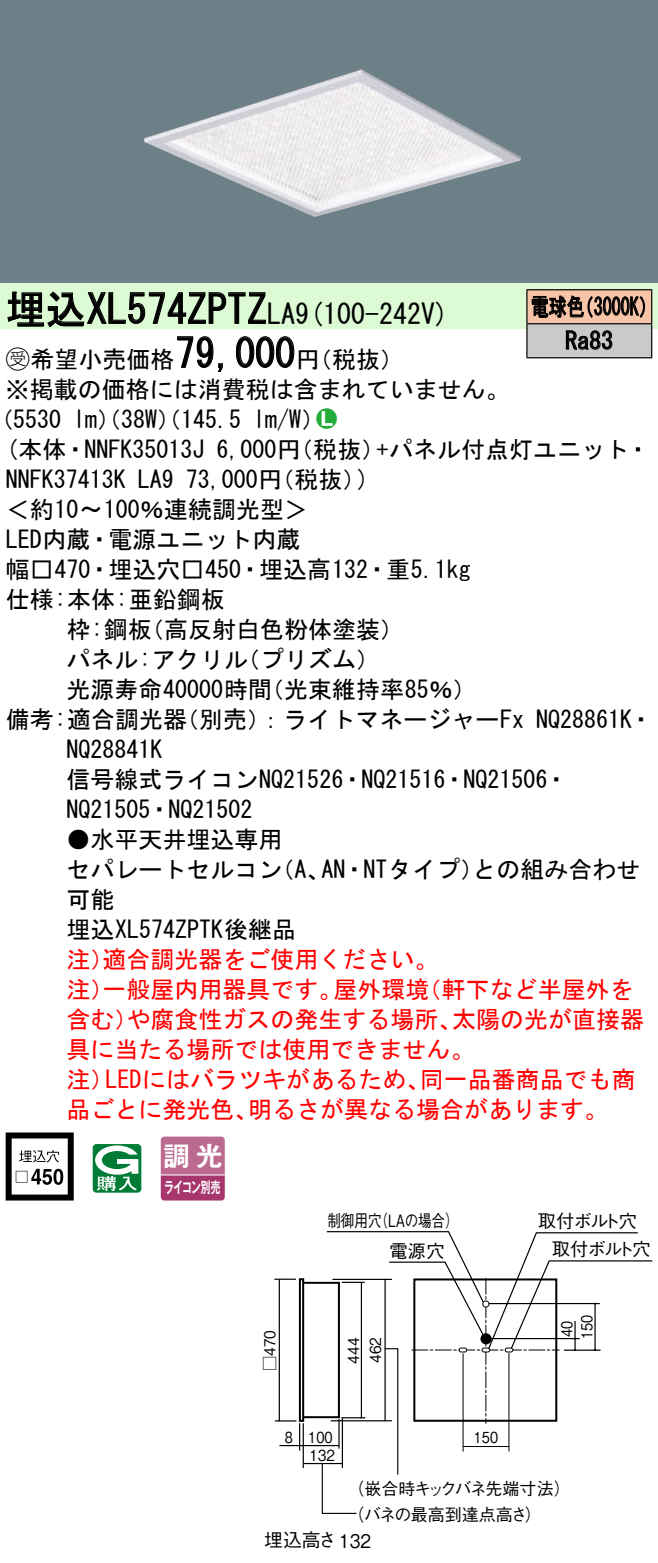
<style>
.page{position:relative;width:658px;height:1563px;background:#fff}
.page>*{position:absolute;margin:0;border:0;box-sizing:border-box;transform-origin:0 0}
.t1{font:40px "MS Gothic";color:#000}
.t2{font:28px "MS Gothic";color:#000}
.t3{font:26.4px "Gothic MB101 Pro De Bold 90 pv RKSJ H";color:#fff}
.t4{font:24px/30px "MS Gothic";color:#000}
.t5{font:24px "MS Gothic";color:#f00}
.t6{font:24px/34px "MS Gothic";color:#000;scale:.75 1}
.t7{font:24px "Ford Classification 1";color:#23ac38}
.t8{font:18.8px "Gothic BBB Pro Medium 90 pv RKSJ H";color:#000}
.t9{font:18.4px "Gothic BBB Pro Medium 90 pv RKSJ H";letter-spacing:-.075em;color:#000}
.t10{font:17.2px "Gothic BBB Pro Medium 90 pv RKSJ H";letter-spacing:-.08em;color:#000}
.t11{font:17.2px "Gothic BBB Pro Medium 90 pv RKSJ H";color:#000}
.t12{font:17.2px "Gothic BBB Pro Medium 90 pv RKSJ H";color:#000;scale:.8 1}
.t13{font:15.2px "Gothic BBB Pro Medium 90 pv RKSJ H";color:#000;scale:.9 1}
.t14{font:15.2px/20px "Gothic BBB Pro Medium 90 pv RKSJ H";color:#000;scale:.84 1}
.t15{font:15.2px "Gothic MB101 Pro De Bold 90 pv RKSJ H";letter-spacing:-.05em;color:#fff;scale:.65 1}
.t16{font:15.2px "Gothic BBB Pro Medium 90 pv RKSJ H";color:#000}
.t17{font:15.2px "Gothic BBB Pro Medium 90 pv RKSJ H";color:#000;scale:.85 1}
.s1{font-size:28px}
.s2{font-family:"Ford Classification 1"}
.s3{color:#fff}
</style>
<div class="page">
<div style="left:0;top:0;width:658px;height:283px;background:#6c8087"></div>
<img style="left:144px;top:69px;width:377px;height:148px">
<div style="left:0;top:283px;width:658px;height:46px;background:#dcfad4"></div>
<svg style="left:7px;top:291px;width:259px;height:37px"></svg>
<svg style="left:177px;top:336px;width:46px;height:36px"></svg>
<svg style="left:236px;top:336px;width:59px;height:32px"></svg>
<svg style="left:6px;top:1132px;width:68px;height:69px"></svg>
<svg style="left:53px;top:1169px;width:10px;height:16px"></svg>
<svg style="left:93px;top:1144px;width:48px;height:49px"></svg>
<svg style="left:160px;top:1136px;width:65px;height:65px;background:#b65b85"></svg>
<hr style="left:161px;top:1174px;width:64px;height:2px;background:#fff">
<div style="left:527px;top:290px;width:124px;height:34px;background:#f7c4a7"></div>
<div style="left:527px;top:324px;width:124px;height:34px;background:#cacaca"></div>
<hr style="left:526px;top:289px;width:126px;height:1px;background:#000">
<hr style="left:526px;top:290px;width:1px;height:33px;background:#000">
<hr style="left:651px;top:290px;width:1px;height:33px;background:#000">
<hr style="left:526px;top:323px;width:126px;height:1px;background:#000">
<hr style="left:526px;top:324px;width:1px;height:33px;background:#000">
<hr style="left:651px;top:324px;width:1px;height:33px;background:#000">
<hr style="left:526px;top:357px;width:126px;height:1px;background:#000">
<svg style="left:531px;top:295px;width:114px;height:23px"></svg>
<svg style="left:565px;top:330px;width:47px;height:20px"></svg>
<hr style="left:279px;top:1445px;width:60px;height:1px;background:#000">
<hr style="left:303px;top:1463px;width:40px;height:1px;background:#000">
<hr style="left:302px;top:1423px;width:2px;height:45px;background:#000">
<svg style="left:299px;top:1423px;width:1px;height:27px"></svg>
<svg style="left:274px;top:1279px;width:22px;height:1px"></svg>
<hr style="left:275px;top:1420px;width:21px;height:2px;background:#000">
<hr style="left:278px;top:1280px;width:2px;height:141px;background:#000">
<div style="left:299px;top:1278px;width:5px;height:144px;border:2px solid #000"></div>
<hr style="left:303px;top:1416px;width:37px;height:2px;background:#000">
<hr style="left:303px;top:1282px;width:37px;height:2px;background:#000">
<svg style="left:321px;top:1231px;width:331px;height:283px"></svg>
<h1 class="t1" style="left:6px;top:289px;width:291px">埋込XL574ZPTZ<span class="s1">LA</span></h1>
<p class="t2" style="left:295px;top:299px;width:155px">(9 100-242 (V</p>
<h1 class="t1" style="left:175px;top:333px;width:121px">79,000</h1>
<p class="t4" style="left:6px;top:344px;width:505px"><span class="s2">B</span>希望小売価格<br>※掲載の価格には消費税は含まれていません。</p>
<p class="t7" style="left:316px;top:406px;width:22px">2<span class="s3">7</span></p>
<p class="t4" style="left:296px;top:344px;width:109px">（円税抜(</p>
<p class="t4" style="left:253px;top:404px;width:73px">l m (W/</p>
<p class="t4" style="left:-11px;top:404px;width:74px">（5530</p>
<p class="t4" style="left:73px;top:404px;width:170px">lm）（38 ）（W 145.5</p>
<p class="t6" style="left:565px;top:290px;width:65px;text-indent:-34px">電球色<br>Ra83</p>
<p class="t6" style="left:575px;top:290px;width:109px">（3000 (K</p>
<p class="t4" style="left:6px;top:434px;width:200px">(本体・NNFK35013J</p>
<p class="t4" style="left:216px;top:434px;width:170px">6,000 （円税抜）</p>
<p class="t4" style="left:376px;top:434px;width:275px">+パネル付点灯ユニット・</p>
<p class="t4" style="left:186px;top:464px;width:182px">73,000 （円税抜(</p>
<p class="t4" style="left:357px;top:464px;width:13px">(</p>
<p class="t4" style="left:6px;top:464px;width:121px">NNFK37413K</p>
<p class="t4" style="left:6px;top:494px;width:304px">＜約10〜100％連続調光型&lt;</p>
<p class="t4" style="left:6px;top:524px;width:296px">LED内蔵・電源ユニット内蔵</p>
<p class="t4" style="left:6px;top:554px;width:466px">幅□470・埋込穴□450・埋込高132・重5.1kg</p>
<p class="t4" style="left:6px;top:584px;width:220px">仕様:本体:亜鉛鋼板</p>
<p class="t4" style="left:140px;top:614px;width:265px">（高反射白色粉体塗装(</p>
<p class="t4" style="left:138px;top:464px;width:37px">LA9</p>
<p class="t4" style="left:66px;top:614px;width:87px">枠:鋼板</p>
<p class="t4" style="left:236px;top:644px;width:146px">（プリズム(</p>
<p class="t4" style="left:66px;top:644px;width:183px">パネル:アクリル</p>
<p class="t4" style="left:66px;top:674px;width:207px">光源寿命40000時間</p>
<p class="t4" style="left:260px;top:674px;width:218px">（光束維持率85％(</p>
<p class="t4" style="left:175px;top:704px;width:350px">（別売：）ライトマネージャーFx</p>
<p class="t4" style="left:66px;top:704px;width:503px;text-indent:-61px">備考:適合調光器<br>NQ28841K<br>信号線式ライコンNQ21526・NQ21516・NQ21506・<br>NQ21505・NQ21502</p>
<p class="t4" style="left:66px;top:824px;width:217px">●水平天井埋込専用</p>
<p class="t4" style="left:472px;top:854px;width:169px">との組み合わせ</p>
<p class="t4" style="left:536px;top:704px;width:118px">NQ28861 ・K</p>
<p class="t4" style="left:321px;top:854px;width:164px">AN・NTタイプ）</p>
<p class="t4" style="left:66px;top:854px;width:231px">セパレートセルコン可能<br>埋込XL574ZPTK後継品</p>
<p class="t5" style="left:102px;top:947px;width:337px">適合調光器をご使用ください。</p>
<p class="t4" style="left:270px;top:854px;width:61px">（、A</p>
<p class="t5" style="left:66px;top:947px;width:49px">注）</p>
<p class="t5" style="left:102px;top:977px;width:241px">一般屋内用器具です。</p>
<p class="t5" style="left:333px;top:977px;width:97px">屋外環境</p>
<p class="t5" style="left:417px;top:977px;width:217px">（軒下など半屋外を</p>
<p class="t5" style="left:66px;top:977px;width:49px">注）</p>
<p class="t5" style="left:126px;top:1007px;width:337px">や腐食性ガスの発生する場所、</p>
<p class="t5" style="left:452px;top:1007px;width:194px">太陽の光が直接器</p>
<p class="t5" style="left:66px;top:1007px;width:73px">含む）</p>
<p class="t5" style="left:66px;top:1037px;width:409px">具に当たる場所では使用できません。</p>
<p class="t5" style="left:420px;top:1067px;width:217px">同一品番商品でも商</p>
<p class="t5" style="left:105px;top:1067px;width:326px">LEDにはバラツキがあるため、</p>
<p class="t5" style="left:66px;top:1067px;width:49px">注）</p>
<p class="t5" style="left:66px;top:1097px;width:193px">品ごとに発光色、</p>
<p class="t5" style="left:248px;top:1097px;width:362px">明るさが異なる場合があります。</p>
<p class="t3" style="left:164px;top:1134px;width:60px">調光</p>
<p class="t15" style="left:164px;top:1175px;width:88px">ライコン別売</p>
<p class="t12" style="left:374px;top:1207px;width:107px">（LAの場合）</p>
<p class="t12" style="left:327px;top:1207px;width:70px">制御用穴</p>
<p class="t9" style="left:389px;top:1237px;width:57px">電源穴</p>
<p class="t16" style="left:257px;top:1371px;width:43px;rotate:-90deg">□470</p>
<p class="t13" style="left:341px;top:1364px;width:30px;rotate:-90deg">444</p>
<p class="t13" style="left:363px;top:1363px;width:30px;rotate:-90deg">462</p>
<p class="t14" style="left:285px;top:1425px;width:11px">8</p>
<p class="t17" style="left:308px;top:1425px;width:30px">100</p>
<p class="t13" style="left:309px;top:1443px;width:30px">132</p>
<p class="t14" style="left:474px;top:1426px;width:30px">150</p>
<p class="t9" style="left:538px;top:1206px;width:101px">取付ボルト穴</p>
<p class="t9" style="left:551px;top:1234px;width:101px">取付ボルト穴</p>
<p class="t14" style="left:555px;top:1339px;width:30px;rotate:-90deg">40<br>150</p>
<p class="t10" style="left:347px;top:1474px;width:225px">（嵌合時キックバネ先端寸法(</p>
<p class="t8" style="left:264px;top:1525px;width:108px">埋込高さ132</p>
<p class="t11" style="left:347px;top:1501px;width:181px">（バネの最高到達点高さ</p>
<p class="t11" style="left:524px;top:1501px;width:19px">(</p>
</div>
